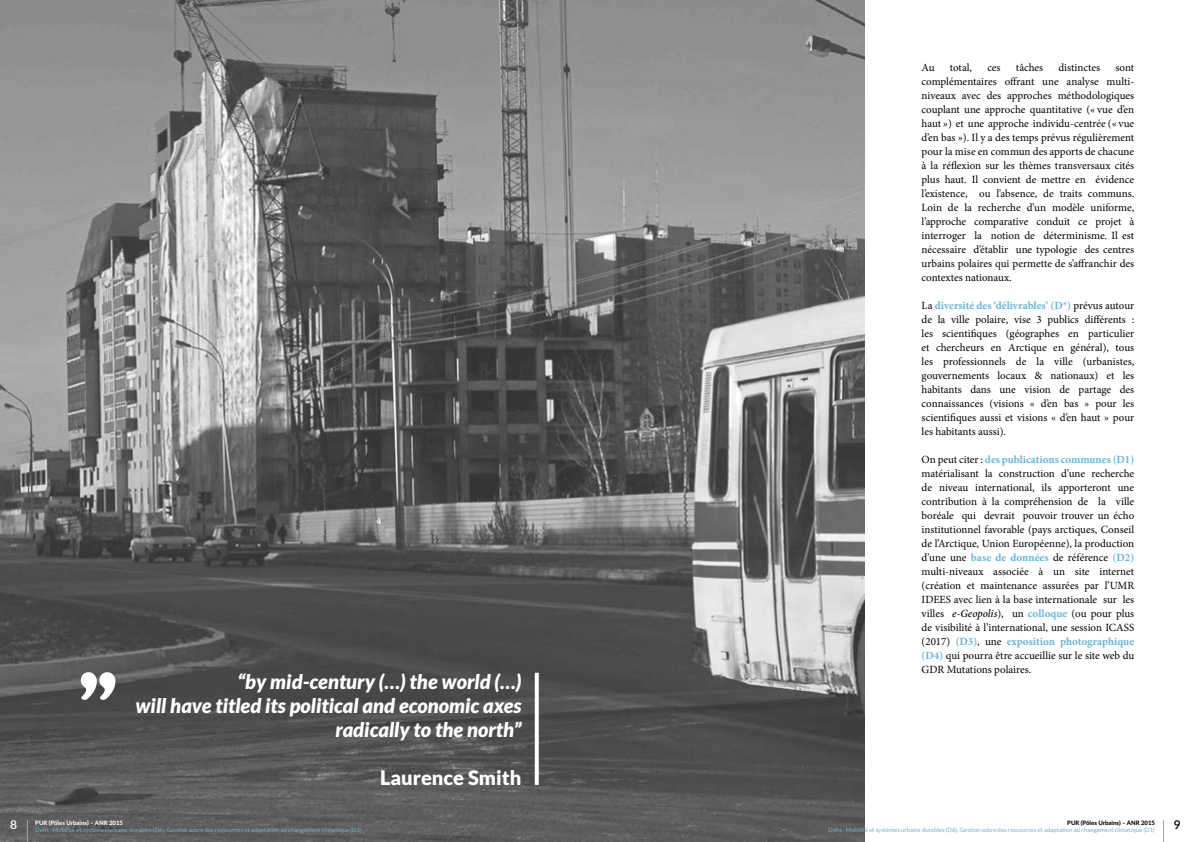
<style>
.page{position:relative;width:1191px;height:842px;background:#fff}
.page>*{position:absolute;margin:0;border:0;box-sizing:border-box;transform-origin:0 0}
.t1{font:900 72px "Cooper";color:#fff}
.t2{font:italic 900 20px/24px "Lato";color:#fff;text-align:right}
.t3{font:900 20px "Lato";color:#fff}
.t4{font:600 12px "Lato";color:#000}
.t5{font:600 12px "Lato";color:#fff}
.t6{font:11px/14px "Minion Pro";color:#000;text-align:justify}
.t7{font:6px "Lato";color:#65b6d6}
.t8{font:800 6px "Lato";color:#000}
.t9{font:800 6px "Lato";color:#fff}
.s1{font-weight:700;color:#65b6d6}
.s2{font-weight:500;font-style:italic}
</style>
<div class="page">
<img style="left:0;top:0;width:865px;height:842px">
<svg style="left:1163px;top:820px;width:1px;height:22px"></svg>
<svg style="left:27px;top:820px;width:1px;height:22px"></svg>
<svg style="left:535px;top:673px;width:4px;height:112px"></svg>
<p class="t5" style="left:10px;top:816px;width:8px">8</p>
<h1 class="t1" style="left:78px;top:655px;width:42px">”</h1>
<h2 class="t2" style="left:135px;top:670px;width:387px">“by mid-century (…) the world (…)<br>will have titled its political and economic axes radically to the north”</h2>
<h2 class="t3" style="left:380px;top:766px;width:143px">Laurence Smith</h2>
<p class="t9" style="left:35px;top:818px;width:89px">PUR (Pôles Urbains) – ANR 2015</p>
<p class="t7" style="left:35px;top:826px;width:328px">Défis : Mobilité et systèmes urbains durables (D6), Gestion sobre des ressources et adaptation au changement climatique (D1)</p>
<p class="t6" style="left:921px;top:60px;width:14px">Au</p>
<p class="t6" style="left:949px;top:60px;width:24px">total,</p>
<p class="t6" style="left:987px;top:60px;width:15px">ces</p>
<p class="t6" style="left:1016px;top:60px;width:29px">tâches</p>
<p class="t6" style="left:1058px;top:60px;width:43px">distinctes</p>
<p class="t6" style="left:921px;top:60px;width:214px;text-indent:194px">sont complémentaires offrant une analyse multi&shy;niveaux avec des approches méthodologiques couplant une approche quantitative (« vue d’en haut ») et une approche individu-centrée (« vue d’en bas »). Il y a des temps prévus régulièrement pour la mise en commun des apports de chacune à la réflexion sur les thèmes transversaux cités plus haut. Il convient de mettre en évidence l’existence, ou l’absence, de traits communs.<br>Loin de la recherche d’un modèle uniforme, l’approche comparative conduit ce projet à interroger la notion de déterminisme. Il est nécessaire d’établir une typologie des centres urbains polaires qui permette de s’affranchir des contextes nationaux.</p>
<p class="t6" style="left:921px;top:298px;width:214px">La <span class="s1">diversité des ‘délivrables’ (D*)</span> prévus autour de la ville polaire, vise 3 publics différents : les scientifiques (géographes en particulier et chercheurs en Arctique en général), tous les professionnels de la ville (urbanistes, gouvernements locaux &amp; nationaux) et les habitants dans une vision de partage des connaissances (visions « d’en bas » pour les scientifiques aussi et visions « d’en haut » pour les habitants aussi).</p>
<p class="t6" style="left:921px;top:452px;width:214px">On peut citer : <span class="s1">des publications communes (D1) </span>matérialisant la construction d’une recherche de niveau international, ils apporteront une contribution à la compréhension de la ville boréale qui devrait pouvoir trouver un écho institutionnel favorable (pays arctiques, Conseil de l’Arctique, Union Européenne), la production d’une une <span class="s1">base de données</span> de référence <span class="s1">(D2) </span>multi-niveaux associée à un site internet (création et maintenance assurées par l’UMR IDEES avec lien à la base internationale sur les villes <span class="s2">e-Geopolis</span>), un <span class="s1">colloque</span> (ou pour plus de visibilité à l’international, une session ICASS (2017) <span class="s1">(D3)</span>, une <span class="s1">exposition photographique (D4)</span> qui pourra être accueillie sur le site web du GDR Mutations polaires.</p>
<p class="t8" style="left:1067px;top:818px;width:89px">PUR (Pôles Urbains) – ANR 2015</p>
<p class="t7" style="left:828px;top:826px;width:328px">Défis : Mobilité et systèmes urbains durables (D6), Gestion sobre des ressources et adaptation au changement climatique (D1)</p>
<p class="t4" style="left:1173px;top:816px;width:8px">9</p>
</div>
